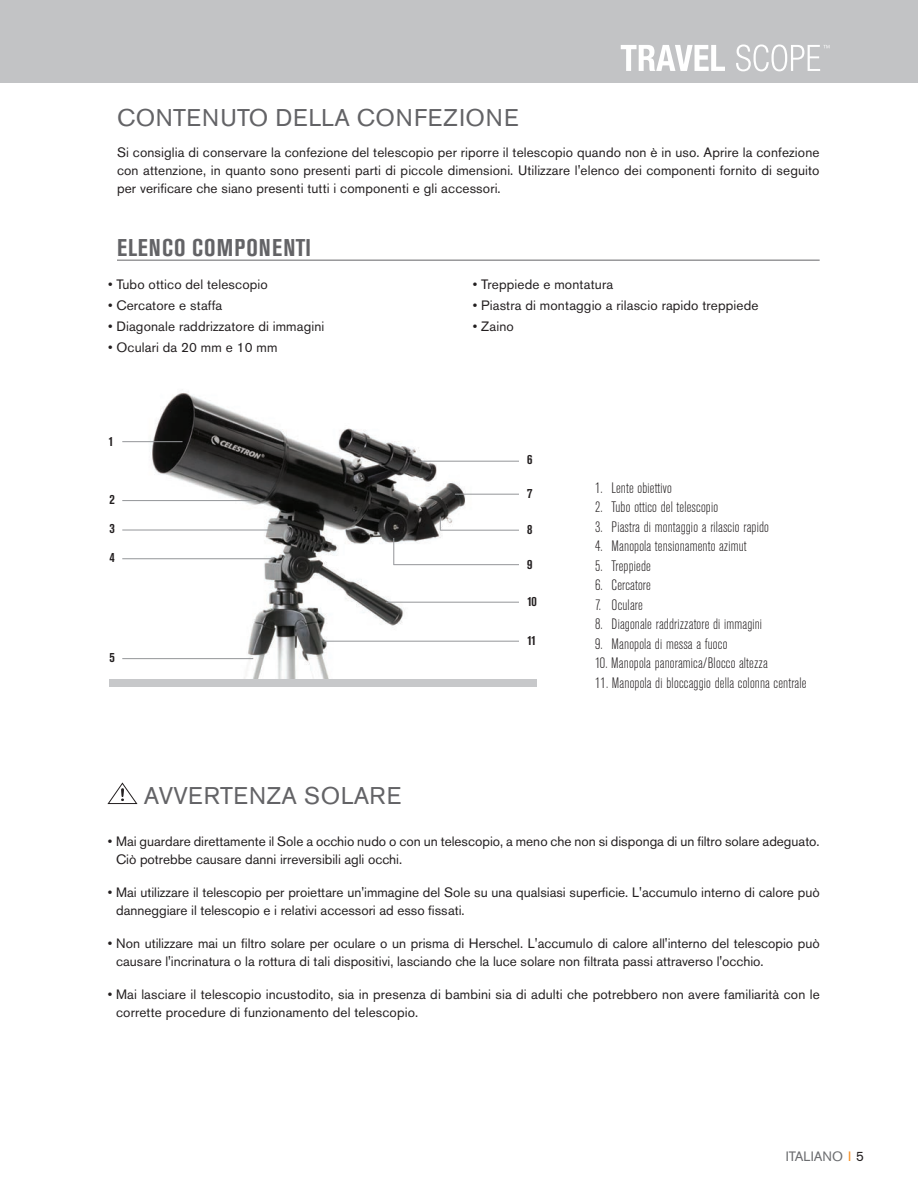
<style>
.page{position:relative;width:918px;height:1188px;background:#fff}
.page>*{position:absolute;margin:0;border:0;box-sizing:border-box;transform-origin:0 0}
.t1{font:24px "Akzidenz Grotesk BE";letter-spacing:.03em;color:#636366}
.t2{font:24px "Akzidenz Grotesk BE";letter-spacing:.01em;color:#636366}
.t3{font:700 condensed 24px "Akzidenz Grotesk BE";letter-spacing:.045em;color:#636366}
.t4{font:300 condensed 15px "Akzidenz Grotesk BE";letter-spacing:.01em;color:#231f20}
.t5{font:13.5px/18px "Akzidenz Grotesk BE";color:#231f20}
.t6{font:700 condensed 13.5px/28.8px "Akzidenz Grotesk BE";color:#231f20}
.t7{font:13.5px "Akzidenz Grotesk BE";color:#6c6d70}
.s1{color:#f68e21}
.s2{color:#231f20}
</style>
<div class="page">
<div style="left:0;top:0;width:918px;height:82px;background:#c2c3c5"></div>
<svg style="left:621px;top:44px;width:209px;height:27px"></svg>
<svg style="left:108px;top:783px;width:29px;height:21px"></svg>
<hr style="left:117px;top:260px;width:703px;height:1px;background:#636366">
<img style="left:139px;top:393px;width:337px;height:287px">
<hr style="left:122px;top:500px;width:134px;height:1px;background:#939598">
<hr style="left:122px;top:441px;width:61px;height:1px;background:#939598">
<div style="left:109px;top:680px;width:427px;height:7px;background:#c7c8ca"></div>
<hr style="left:419px;top:461px;width:100px;height:1px;background:#939598">
<hr style="left:122px;top:530px;width:150px;height:1px;background:#939598">
<hr style="left:122px;top:558px;width:152px;height:1px;background:#939598">
<hr style="left:440px;top:530px;width:79px;height:1px;background:#939598">
<svg style="left:440px;top:517px;width:1px;height:13px"></svg>
<hr style="left:455px;top:494px;width:64px;height:1px;background:#939598">
<hr style="left:393px;top:564px;width:126px;height:1px;background:#939598">
<svg style="left:393px;top:538px;width:1px;height:27px"></svg>
<hr style="left:386px;top:602px;width:133px;height:1px;background:#939598">
<hr style="left:122px;top:658px;width:131px;height:1px;background:#939598">
<hr style="left:324px;top:641px;width:195px;height:1px;background:#939598">
<h1 class="t1" style="left:117px;top:103px;width:403px">CONTENUTO DELLA CONFEZIONE</h1>
<p class="t5" style="left:117px;top:143px;width:704px;text-align:justify">Si consiglia di conservare la confezione del telescopio per riporre il telescopio quando non è in uso. Aprire la confezione con attenzione, in quanto sono presenti parti di piccole dimensioni. Utilizzare l'elenco dei componenti fornito di seguito per verificare che siano presenti tutti i componenti e gli accessori.</p>
<h1 class="t3" style="left:117px;top:234px;width:195px">ELENCO COMPONENTI</h1>
<p class="t5" style="left:108px;top:275px;width:161px">• Tubo ottico del telescopio</p>
<p class="t5" style="left:108px;top:296px;width:116px">• Cercatore e staffa</p>
<p class="t5" style="left:108px;top:317px;width:218px">• Diagonale raddrizzatore di immagini</p>
<p class="t5" style="left:108px;top:338px;width:171px">• Oculari da 20 mm e 10 mm</p>
<p class="t6" style="left:109px;top:427px;width:7px">1</p>
<p class="t5" style="left:473px;top:275px;width:142px">• Treppiede e montatura</p>
<p class="t5" style="left:473px;top:296px;width:287px">• Piastra di montaggio a rilascio rapido treppiede</p>
<p class="t5" style="left:473px;top:317px;width:43px">• Zaino</p>
<p class="t6" style="left:527px;top:445px;width:7px">6</p>
<p class="t6" style="left:110px;top:485px;width:7px">2</p>
<p class="t6" style="left:527px;top:480px;width:7px">7</p>
<p class="t6" style="left:110px;top:514px;width:7px">3<br>4</p>
<p class="t6" style="left:527px;top:516px;width:7px">8</p>
<p class="t6" style="left:527px;top:550px;width:7px">9</p>
<p class="t6" style="left:527px;top:588px;width:11px">10</p>
<p class="t6" style="left:110px;top:643px;width:7px">5</p>
<h1 class="t2" style="left:144px;top:781px;width:259px">AVVERTENZA SOLARE</h1>
<p class="t6" style="left:527px;top:627px;width:11px">11</p>
<p class="t4" style="left:595px;top:479px;width:78px">1. Lente obiettivo</p>
<p class="t4" style="left:595px;top:499px;width:125px">2. Tubo ottico del telescopio</p>
<p class="t4" style="left:595px;top:518px;width:175px">3. Piastra di montaggio a rilascio rapido</p>
<p class="t4" style="left:595px;top:538px;width:153px">4. Manopola tensionamento azimut</p>
<p class="t4" style="left:595px;top:557px;width:57px">5. Treppiede</p>
<p class="t4" style="left:595px;top:577px;width:57px">6. Cercatore</p>
<p class="t4" style="left:595px;top:596px;width:49px">7. Oculare</p>
<p class="t4" style="left:595px;top:616px;width:169px">8. Diagonale raddrizzatore di immagini</p>
<p class="t4" style="left:595px;top:635px;width:134px">9. Manopola di messa a fuoco</p>
<p class="t4" style="left:595px;top:655px;width:174px">10. Manopola panoramica/Blocco altezza</p>
<p class="t4" style="left:595px;top:674px;width:213px">11. Manopola di bloccaggio della colonna centrale</p>
<p class="t5" style="left:116px;top:832px;width:705px;text-indent:-8px">• Mai guardare direttamente il Sole a occhio nudo o con un telescopio, a meno che non si disponga di un filtro solare adeguato.<br>Ciò potrebbe causare danni irreversibili agli occhi.</p>
<p class="t5" style="left:116px;top:883px;width:705px;text-indent:-8px">• Mai utilizzare il telescopio per proiettare un'immagine del Sole su una qualsiasi superficie. L'accumulo interno di calore può danneggiare il telescopio e i relativi accessori ad esso fissati.</p>
<p class="t5" style="left:116px;top:934px;width:705px;text-indent:-8px">• Non utilizzare mai un filtro solare per oculare o un prisma di Herschel. L'accumulo di calore all'interno del telescopio può causare l'incrinatura o la rottura di tali dispositivi, lasciando che la luce solare non filtrata passi attraverso l'occhio.</p>
<p class="t5" style="left:116px;top:985px;width:705px;text-indent:-8px">• Mai lasciare il telescopio incustodito, sia in presenza di bambini sia di adulti che potrebbero non avere familiarità con le corrette procedure di funzionamento del telescopio.</p>
<p class="t7" style="left:786px;top:1148px;width:80px">ITALIANO <span class="s1">I</span> <span class="s2">5</span></p>
</div>
